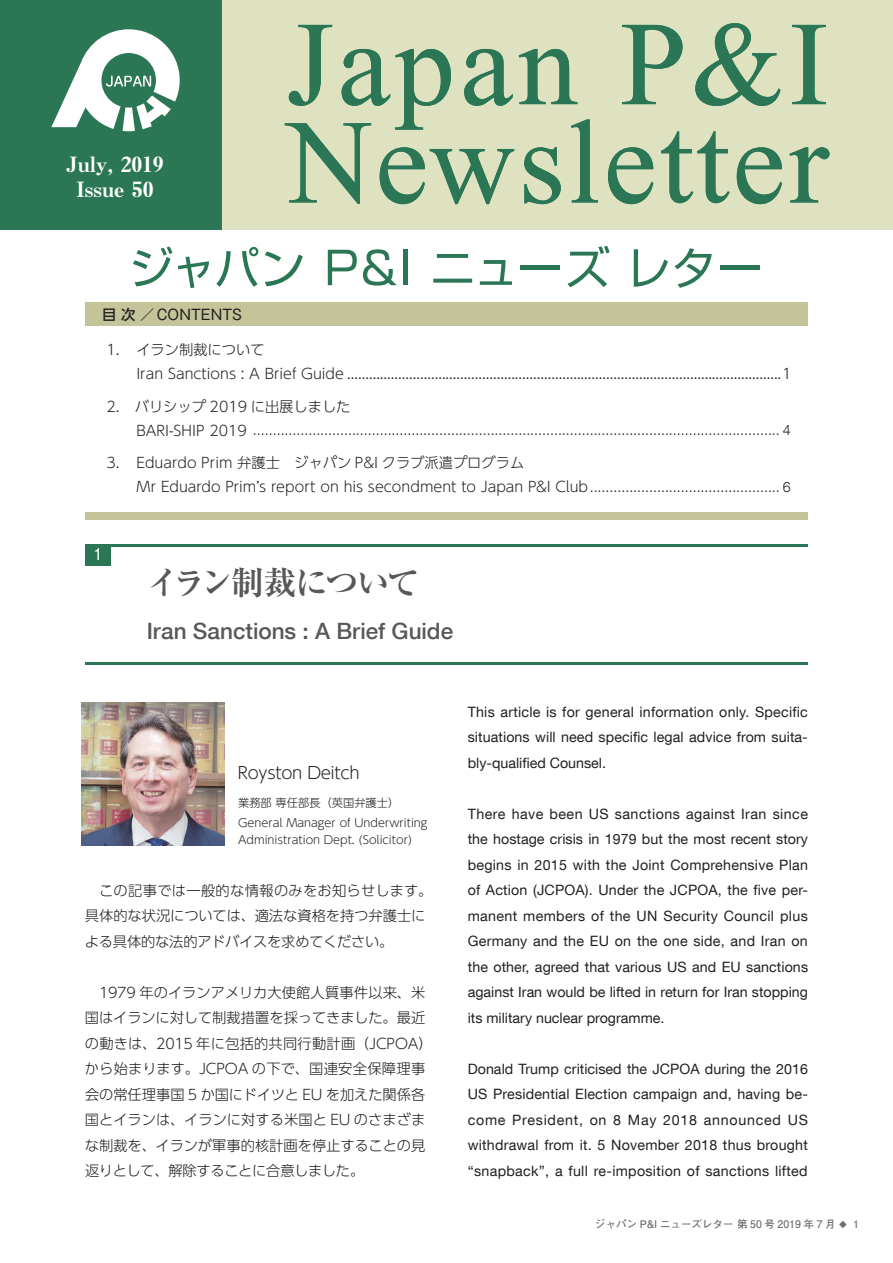
<style>
.page{position:relative;width:893px;height:1263px;background:#fff}
.page>*{position:absolute;margin:0;border:0;box-sizing:border-box;transform-origin:0 0}
.t1{font:700 33px "Ryumin Pro";letter-spacing:-.07em;color:#57585a}
.t2{font:500 22.5px "Helvetica Neue LT Com";color:#57585a}
.t3{font:21px/25.5px "Midashi Min Pro MA31";letter-spacing:-.02em;color:#fff;text-align:center;scale:1.1 1}
.t4{font:300 16.65px "UD Shin Go Pro";letter-spacing:-.015em;color:#231f20}
.t5{font:15px "Gothic MB101 Pr 5";color:#fff}
.t6{font:14.25px/25.5px "Helvetica Neue LT Com";letter-spacing:.005em;color:#231f20;text-align:justify}
.t7{font:300 14.25px/25.5px "UD Shin Go Pro";color:#231f20}
.t8{font:300 14.25px "Helvetica Neue LT Com";color:#231f20}
.t9{font:14.25px "Gothic MB101 Pro";letter-spacing:.005em;color:#231f20}
.t10{font:300 11.25px/20.7px "UD Shin Go Pro";color:#231f20}
.t11{font:700 10.5px "Futo Go B101 Pro";color:#6c6d70}
.s1{font-family:"UD Shin Go Pro";font-weight:500}
.s2{font-family:"UD Shin Go Pro"}
.s3{font-family:"Helvetica Neue LT Com"}
</style>
<div class="page">
<div style="left:0;top:0;width:231px;height:229px;background:#2b7755"></div>
<div style="left:222px;top:0;width:671px;height:229px;background:#dee2c1"></div>
<svg style="left:51px;top:29px;width:129px;height:102px"></svg>
<svg style="left:622px;top:25px;width:60px;height:79px"></svg>
<svg style="left:695px;top:23px;width:85px;height:83px"></svg>
<svg style="left:792px;top:25px;width:34px;height:79px"></svg>
<svg style="left:285px;top:25px;width:313px;height:179px"></svg>
<svg style="left:608px;top:147px;width:45px;height:57px"></svg>
<svg style="left:661px;top:131px;width:69px;height:72px"></svg>
<svg style="left:737px;top:147px;width:45px;height:57px"></svg>
<svg style="left:789px;top:147px;width:40px;height:55px"></svg>
<div style="left:85px;top:512px;width:723px;height:7px;background:#c3c49a"></div>
<div style="left:85px;top:302px;width:723px;height:24px;background:#c3c49a"></div>
<svg style="left:133px;top:247px;width:76px;height:41px"></svg>
<svg style="left:216px;top:247px;width:42px;height:40px"></svg>
<svg style="left:265px;top:251px;width:38px;height:35px"></svg>
<svg style="left:328px;top:250px;width:29px;height:35px"></svg>
<svg style="left:363px;top:249px;width:34px;height:37px"></svg>
<hr style="left:403px;top:250px;width:4px;height:35px;background:#2b7755">
<svg style="left:437px;top:254px;width:31px;height:4px"></svg>
<svg style="left:433px;top:279px;width:39px;height:4px"></svg>
<svg style="left:480px;top:260px;width:32px;height:25px"></svg>
<hr style="left:520px;top:266px;width:40px;height:4px;background:#2b7755">
<svg style="left:567px;top:246px;width:42px;height:41px"></svg>
<svg style="left:634px;top:249px;width:34px;height:38px"></svg>
<svg style="left:675px;top:248px;width:37px;height:40px"></svg>
<hr style="left:720px;top:266px;width:40px;height:4px;background:#2b7755">
<div style="left:85px;top:544px;width:26px;height:21px;background:#2b7755"></div>
<hr style="left:85px;top:663px;width:723px;height:2px;background:#2b7755">
<hr style="left:85px;top:544px;width:723px;height:2px;background:#2b7755">
<img style="left:82px;top:703px;width:142px;height:142px">
<h3 class="t3" style="left:66px;top:149px;width:91px">July, 2019<br>Issue 50</h3>
<p class="t9" style="left:102px;top:302px;width:141px"><span class="s1">目 次 ／</span> CONTENTS</p>
<p class="t7" style="left:136px;top:337px;width:657px;line-height:24px;text-indent:-30px">1． イラン制裁について<br>Iran Sanctions : A Brief Guide .......................................................................................................................1</p>
<p class="t7" style="left:106px;top:393px;width:246px">2．バリシップ 2019 に出展しました</p>
<p class="t8" style="left:136px;top:421px;width:656px"><span class="s2">BARI-SHIP 2019</span> ..................................................................................................................................... 4</p>
<p class="t7" style="left:136px;top:450px;width:656px;line-height:24px;text-indent:-30px">3． Eduardo Prim 弁護士　ジャパン P&amp;I クラブ派遣プログラム<br>Mr Eduardo Prim’s report on his secondment to Japan P&amp;I Club<span class="s3">................................................ 6</span></p>
<p class="t5" style="left:93px;top:542px;width:12px">1</p>
<h1 class="t1" style="left:147px;top:557px;width:274px">イラン制裁について</h1>
<h2 class="t2" style="left:147px;top:617px;width:308px">Iran Sanctions : A Brief Guide</h2>
<p class="t4" style="left:238px;top:759px;width:123px">Royston Deitch</p>
<p class="t10" style="left:238px;top:792px;width:191px">業務部専任部長（英国弁護士）<br>General Manager of Underwriting</p>
<p class="t10" style="left:238px;top:829px;width:176px">Administration Dept. (Solicitor)</p>
<p class="t7" style="left:85px;top:877px;width:349px;text-indent:14px">この記事では一般的な情報のみをお知らせします。具体的な状況については、適法な資格を持つ弁護士による具体的な法的アドバイスを求めてください。</p>
<p class="t7" style="left:85px;top:979px;width:349px;text-indent:14px">1979 年のイランアメリカ大使館人質事件以来、米国はイランに対して制裁措置を採ってきました。最近の動きは、2015 年に包括的共同行動計画（JCPOA）から始まります。JCPOA の下で、国連安全保障理事会の常任理事国 5 か国にドイツと EU を加えた関係各国とイランは、イランに対する米国と EU のさまざまな制裁を、イランが軍事的核計画を停止することの見返りとして、解除することに合意しました。</p>
<p class="t6" style="left:468px;top:699px;width:342px">This article is for general information only. Specific situations will need specific legal advice from suita&shy;bly-qualified Counsel.</p>
<p class="t6" style="left:468px;top:801px;width:342px">There have been US sanctions against Iran since the hostage crisis in 1979 but the most recent story begins in 2015 with the Joint Comprehensive Plan of Action (JCPOA). Under the JCPOA, the five per&shy;manent members of the UN Security Council plus Germany and the EU on the one side, and Iran on the other, agreed that various US and EU sanctions against Iran would be lifted in return for Iran stopping its military nuclear programme.</p>
<p class="t6" style="left:468px;top:1055px;width:342px">Donald Trump criticised the JCPOA during the 2016<br>US Presidential Election campaign and, having be&shy;come President, on 8 May 2018 announced US withdrawal from it. 5 November 2018 thus brought “snapback”, a full re-imposition of sanctions lifted</p>
<p class="t11" style="left:595px;top:1216px;width:242px">ジャパン P&amp;I ニューズレター 第 50 号 2019 年 7 月</p>
<p class="t11" style="left:853px;top:1216px;width:7px">1</p>
</div>
